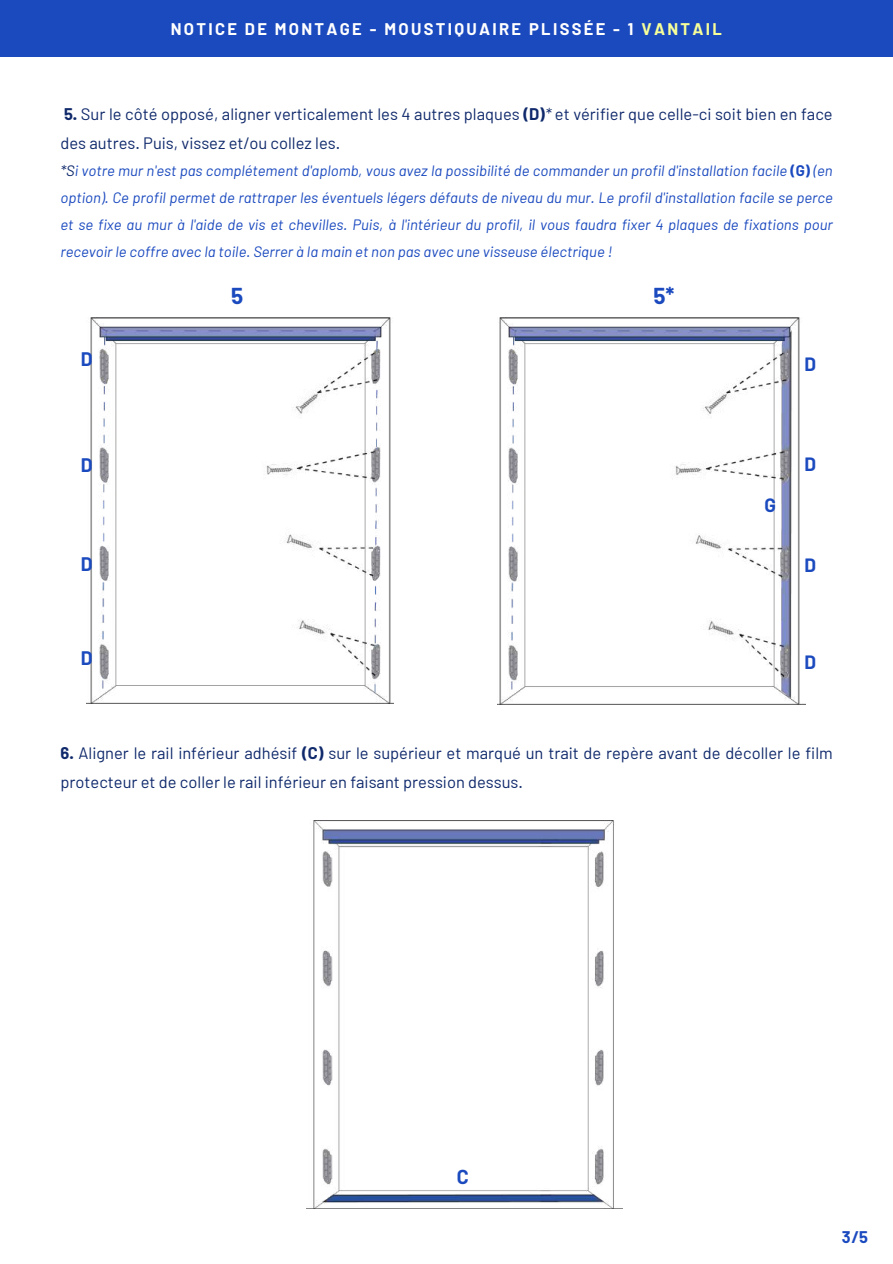
<style>
.page{position:relative;width:893px;height:1264px;background:#fff}
.page>*{position:absolute;margin:0;border:0;box-sizing:border-box;transform-origin:0 0}
.t1{font:700 22.5px "Barlow";color:#1b4abf}
.t2{font:700 19.65px "Barlow";color:#1b4abf}
.t3{font:700 19.05px "Barlow";color:#1b4abf}
.t4{font:700 18.75px "Barlow";color:#1b4abf}
.t5{font:16.5px/29.2px "Barlow";color:#0f296b}
.t6{font:700 16.5px "Barlow";letter-spacing:.14em;color:#fff}
.t7{font:700 16.5px "Barlow";color:#1b4abf}
.t8{font:italic 15px/27px "Barlow";color:#1b4abf;text-align:justify}
.s1{color:#f7ff99}
.s2{font-weight:700}
.s3{font-style:italic}
.s4{color:#0f296b}
.s5{font-weight:700;font-style:normal}
</style>
<div class="page">
<img style="left:87px;top:317px;width:306px;height:386px">
<img style="left:497px;top:317px;width:308px;height:387px">
<img style="left:313px;top:820px;width:301px;height:388px">
<div style="left:0;top:0;width:892px;height:56px;background:#1b4abf"></div>
<p class="t6" style="left:171px;top:18px;width:552px">NOTICE DE MONTAGE - MOUSTIQUAIRE PLISSÉE - 1 <span class="s1">VANTAIL</span></p>
<p class="t5" style="left:60px;top:99px;width:773px"><span class="s2">5.</span> Sur le côté opposé, aligner verticalement les 4 autres plaques <span class="s2">(D)</span><span class="s3">*</span> et vérifier que celle-ci soit bien en face des autres. Puis, vissez et/ou collez les.</p>
<p class="t8" style="left:60px;top:157px;width:773px"><span class="s4">*S</span>i votre mur n'est pas complétement d'aplomb, vous avez la possibilité de commander un profil d'installation facile <span class="s5">(G)</span> (en option). Ce profil permet de rattraper les éventuels légers défauts de niveau du mur. Le profil d'installation facile se perce et se fixe au mur à l'aide de vis et chevilles. Puis, à l'intérieur du profil, il vous faudra fixer 4 plaques de fixations pour recevoir le coffre avec la toile. Serrer à la main et non pas avec une visseuse électrique !</p>
<h1 class="t1" style="left:231px;top:281px;width:14px">5</h1>
<h1 class="t1" style="left:653px;top:281px;width:23px">5*</h1>
<p class="t3" style="left:81px;top:347px;width:13px">D</p>
<p class="t4" style="left:804px;top:352px;width:13px">D</p>
<p class="t3" style="left:81px;top:452px;width:13px">D</p>
<p class="t4" style="left:804px;top:452px;width:13px">D</p>
<p class="t4" style="left:764px;top:493px;width:13px">G</p>
<p class="t3" style="left:81px;top:552px;width:13px">D</p>
<p class="t4" style="left:804px;top:553px;width:13px">D</p>
<p class="t3" style="left:81px;top:646px;width:13px">D</p>
<p class="t4" style="left:804px;top:650px;width:13px">D</p>
<p class="t5" style="left:60px;top:737px;width:773px"><span class="s2">6.</span> Aligner le rail inférieur adhésif <span class="s2">(C)</span> sur le supérieur et marqué un trait de repère avant de décoller le film protecteur et de coller le rail inférieur en faisant pression dessus.</p>
<h2 class="t2" style="left:456px;top:1163px;width:13px">C</h2>
<p class="t7" style="left:841px;top:1226px;width:28px">3/5</p>
</div>
